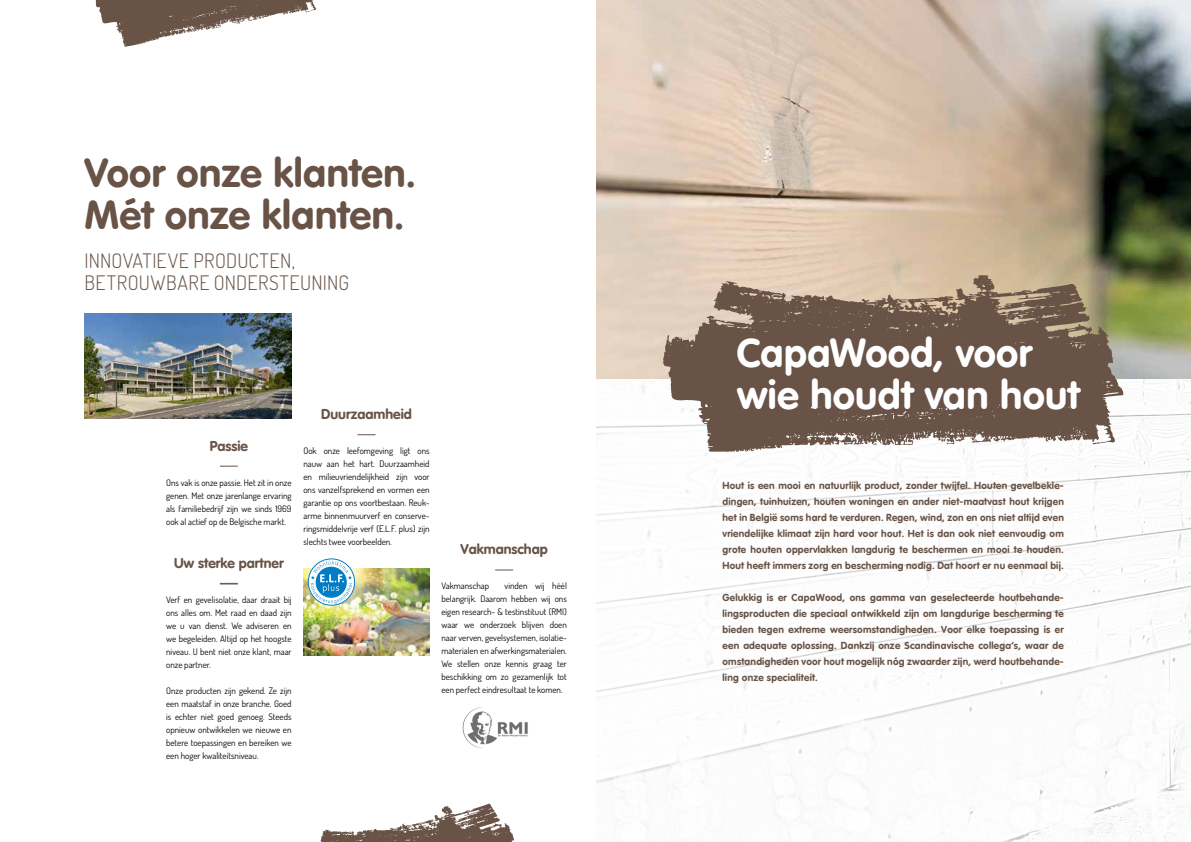
<style>
.page{position:relative;width:1191px;height:842px;background:#fff}
.page>*{position:absolute;margin:0;border:0;box-sizing:border-box;transform-origin:0 0}
.t1{font:40px/42px "VAG Rounded Bold";letter-spacing:.01em;color:#685346}
.t2{font:40px/42px "VAG Rounded Bold";letter-spacing:.005em;color:#fff}
.t3{font:300 20px/22px "Dosis";letter-spacing:.02em;color:#685346}
.t4{font:14px "VAG Rounded Bold";color:#685346}
.t5{font:10px/16px "VAG Rounded Bold";letter-spacing:.02em;color:#685346;text-align:justify}
.t6{font:9px/13px "Dosis";color:#000;text-align:justify}
</style>
<div class="page">
<img style="left:596px;top:378px;width:595px;height:464px">
<img style="left:303px;top:568px;width:126px;height:88px">
<img style="left:85px;top:314px;width:206px;height:105px">
<img style="left:596px;top:0;width:595px;height:378px">
<svg style="left:669px;top:275px;width:454px;height:177px"></svg>
<svg style="left:663px;top:322px;width:448px;height:115px;background:#715d51"></svg>
<svg style="left:220px;top:466px;width:18px;height:1px"></svg>
<svg style="left:220px;top:583px;width:18px;height:1px"></svg>
<svg style="left:357px;top:434px;width:18px;height:1px"></svg>
<svg style="left:495px;top:569px;width:18px;height:1px"></svg>
<img style="left:462px;top:707px;width:66px;height:42px">
<svg style="left:96px;top:0;width:220px;height:47px"></svg>
<svg style="left:320px;top:804px;width:194px;height:38px"></svg>
<div style="left:308px;top:558px;width:47px;height:47px;border:1px solid #007dc5;border-radius:50%"></div>
<svg style="left:310px;top:561px;width:42px;height:43px"></svg>
<h1 class="t1" style="left:85px;top:152px;width:333px">Voor onze klanten.<br>Mét onze klanten.</h1>
<h2 class="t3" style="left:85px;top:249px;width:266px">INNOVATIEVE PRODUCTEN,<br>BETROUWBARE ONDERSTEUNING</h2>
<h3 class="t4" style="left:210px;top:438px;width:40px">Passie</h3>
<p class="t6" style="left:166px;top:476px;width:127px">Ons vak is onze passie. Het zit in onze genen. Met onze jarenlange ervaring als familiebedrijf zijn we sinds 1969 ook al actief op de Belgische markt.</p>
<h3 class="t4" style="left:174px;top:555px;width:111px">Uw sterke partner</h3>
<p class="t6" style="left:166px;top:593px;width:127px">Verf en gevelisolatie, daar draait bij ons alles om. Met raad en daad zijn we u van dienst. We adviseren en we begeleiden. Altijd op het hoogste niveau. U bent niet onze klant, maar onze partner.</p>
<p class="t6" style="left:166px;top:684px;width:127px">Onze producten zijn gekend. Ze zijn een maatstaf in onze branche. Goed is echter niet goed genoeg. Steeds opnieuw ontwikkelen we nieuwe en betere toepassingen en bereiken we een hoger kwaliteitsniveau.</p>
<h3 class="t4" style="left:321px;top:406px;width:92px">Duurzaamheid</h3>
<p class="t6" style="left:303px;top:444px;width:128px">Ook onze leefomgeving ligt ons nauw aan het hart. Duurzaamheid en milieuvriendelijkheid zijn voor ons vanzelfsprekend en vormen een garantie op ons voortbestaan. Reuk&shy;arme binnenmuurverf en conserve&shy;ringsmiddelvrije verf (E.L.F. plus) zijn slechts twee voorbeelden.</p>
<h3 class="t4" style="left:460px;top:541px;width:89px">Vakmanschap</h3>
<p class="t6" style="left:441px;top:579px;width:127px;text-indent:63px">vinden wij héél belangrijk. Daarom hebben wij ons eigen research- &amp; testinstituut (RMI) waar we onderzoek blijven doen naar verven, gevelsystemen, isolatie&shy;materialen en afwerkingsmaterialen.<br>We stellen onze kennis graag ter beschikking om zo gezamenlijk tot een perfect eindresultaat te komen.</p>
<p class="t6" style="left:441px;top:579px;width:49px">Vakmanschap</p>
<h1 class="t2" style="left:736px;top:332px;width:344px">CapaWood, voor wie houdt van hout</h1>
<p class="t5" style="left:722px;top:477px;width:343px">Hout is een mooi en natuurlijk product, zonder twijfel. Houten gevelbekle&shy;dingen, tuinhuizen, houten woningen en ander niet-maatvast hout krijgen het in België soms hard te verduren. Regen, wind, zon en ons niet altijd even vriendelijke klimaat zijn hard voor hout. Het is dan ook niet eenvoudig om grote houten oppervlakken langdurig te beschermen en mooi te houden.<br>Hout heeft immers zorg en bescherming nodig. Dat hoort er nu eenmaal bij.</p>
<p class="t5" style="left:722px;top:589px;width:343px">Gelukkig is er CapaWood, ons gamma van geselecteerde houtbehande&shy;lingsproducten die speciaal ontwikkeld zijn om langdurige bescherming te bieden tegen extreme weersomstandigheden. Voor elke toepassing is er een adequate oplossing. Dankzij onze Scandinavische collega’s, waar de omstandigheden voor hout mogelijk nóg zwaarder zijn, werd houtbehande&shy;ling onze specialiteit.</p>
</div>
